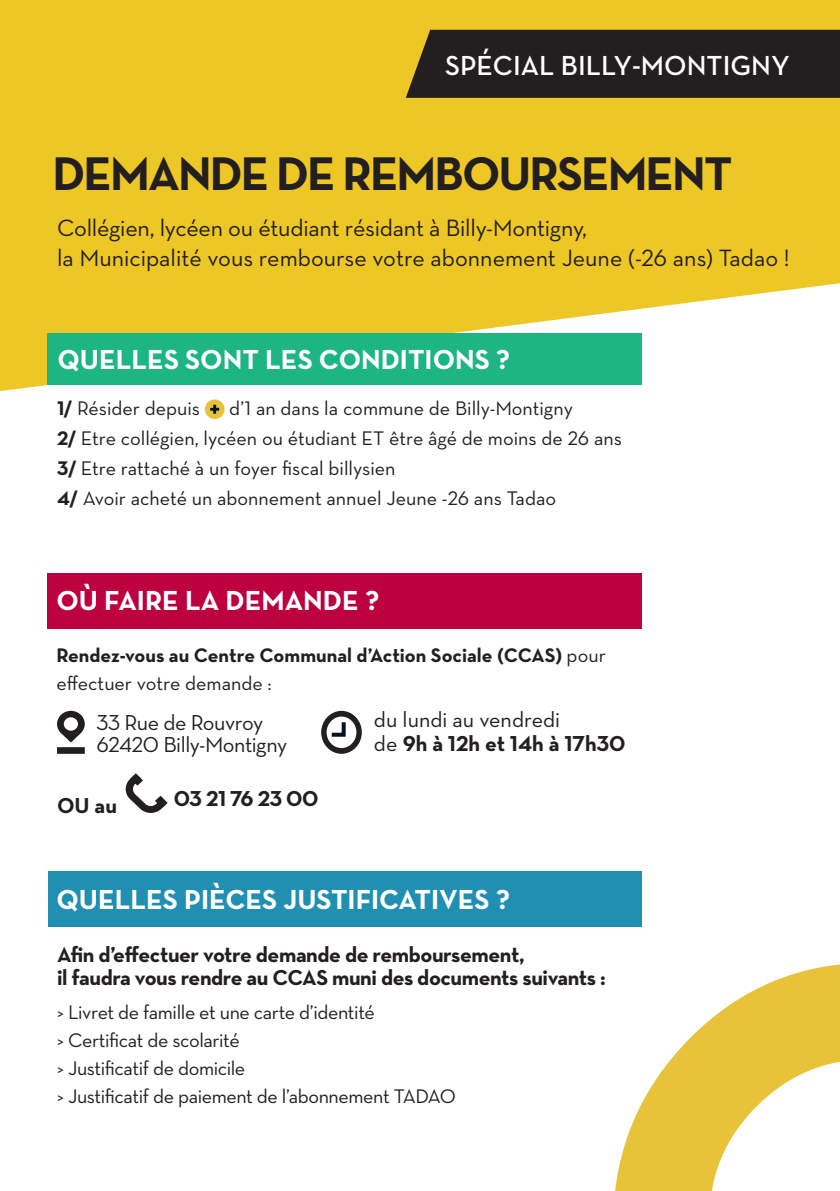
<style>
.page{position:relative;width:840px;height:1191px;background:#fff}
.page>*{position:absolute;margin:0;border:0;box-sizing:border-box;transform-origin:0 0}
.t1{font:700 48px "Neutraface Text";letter-spacing:-.04em;color:#231f20}
.t2{font:700 28px "Neutraface Text";color:#fff}
.t3{font:600 28px "Neutraface Text";color:#fff}
.t4{font:24px "Neutraface Text";letter-spacing:-.01em;color:#231f20}
.t5{font:700 22px "Neutra Text";letter-spacing:-.02em;color:#231f20}
.t6{font:22px/22px "Neutra Text";letter-spacing:-.02em;color:#231f20}
.t7{font:700 22px "Neutraface Text";color:#231f20}
.t8{font:22px "Neutra Text";color:#231f20}
.t9{font:20px/28px "Neutra Text";letter-spacing:-.005em;color:#231f20}
.t10{font:700 20px/28px "Neutra Text";color:#231f20}
.s1{font-family:"Neutraface Text";font-weight:700}
.s2{font-weight:700}
.s3{font-family:"Neutraface Text"}
.s4{font-weight:400}
.s5{font-family:"Neutra Text";font-weight:400}
</style>
<div class="page">
<svg style="left:0;top:0;width:839px;height:391px;background:#eecc3a"></svg>
<svg style="left:57px;top:711px;width:28px;height:43px"></svg>
<div style="left:48px;top:871px;width:593px;height:55px;background:#218fb2"></div>
<div style="left:47px;top:573px;width:594px;height:55px;background:#bd003f"></div>
<svg style="left:321px;top:711px;width:40px;height:43px"></svg>
<svg style="left:125px;top:773px;width:43px;height:40px"></svg>
<div style="left:47px;top:333px;width:594px;height:51px;background:#1db581"></div>
<div style="left:205px;top:399px;width:19px;height:20px;border:4px solid #e8c33a;border-radius:50%"></div>
<svg style="left:210px;top:405px;width:9px;height:9px"></svg>
<svg style="left:615px;top:964px;width:224px;height:227px"></svg>
<div style="left:405px;top:30px;width:434px;height:68px;background:#231f20"></div>
<p class="t3" style="left:445px;top:48px;width:346px">SPÉCIAL BILLY-MONTIGNY</p>
<p class="t1" style="left:52px;top:143px;width:681px">DEMANDE DE REMBOURSEMENT</p>
<p class="t4" style="left:57px;top:212px;width:531px">Collégien, lycéen ou étudiant résidant à Billy-Montigny,</p>
<p class="t4" style="left:57px;top:242px;width:733px">la Municipalité vous rembourse votre abonnement Jeune (-26 ans) Tadao !</p>
<p class="t2" style="left:57px;top:341px;width:454px">QUELLES SONT LES CONDITIONS ?</p>
<p class="t9" style="left:57px;top:393px;width:144px"><span class="s1">1</span><span class="s2">/</span> Résider depuis</p>
<p class="t9" style="left:229px;top:393px;width:345px"><span class="s3">d’1</span> an dans la commune de Billy-Montigny</p>
<p class="t9" style="left:57px;top:423px;width:566px"><span class="s1">2</span><span class="s2">/</span> Etre collégien, lycéen ou étudiant ET être âgé de moins de <span class="s3">26</span> ans</p>
<p class="t9" style="left:57px;top:453px;width:340px"><span class="s1">3</span><span class="s2">/</span> Etre rattaché à un foyer fiscal billysien</p>
<p class="t9" style="left:57px;top:483px;width:500px"><span class="s1">4/</span> Avoir acheté un abonnement annuel Jeune -<span class="s3">26</span> ans Tadao</p>
<p class="t2" style="left:56px;top:582px;width:324px">OÙ FAIRE LA DEMANDE ?</p>
<p class="t10" style="left:56px;top:640px;width:550px">Rendez-vous au Centre Communal d’Action Sociale (CCAS) <span class="s4">pour effectuer votre demande :</span></p>
<p class="t8" style="left:374px;top:706px;width:188px">du lundi au vendredi</p>
<p class="t7" style="left:374px;top:730px;width:253px"><span class="s5">de</span> 9h à 12h et 14h à 17h30</p>
<p class="t6" style="left:96px;top:711px;width:192px"><span class="s3">33</span> Rue de Rouvroy<br><span class="s3">62420</span> Billy-Montigny</p>
<p class="t5" style="left:57px;top:791px;width:61px">OU au</p>
<p class="t7" style="left:174px;top:784px;width:146px">03 21 76 23 00</p>
<p class="t2" style="left:56px;top:881px;width:455px">QUELLES PIÈCES JUSTIFICATIVES ?</p>
<p class="t5" style="left:57px;top:940px;width:469px">Afin d’effectuer votre demande de remboursement,</p>
<p class="t5" style="left:57px;top:964px;width:550px">il faudra vous rendre au CCAS muni des documents suivants :</p>
<p class="t9" style="left:57px;top:998px;width:319px">&gt; Livret de famille et une carte d’identité &gt; Certificat de scolarité</p>
<p class="t9" style="left:57px;top:1054px;width:400px">&gt; Justificatif de domicile<br>&gt; Justificatif de paiement de l’abonnement TADAO</p>
</div>
